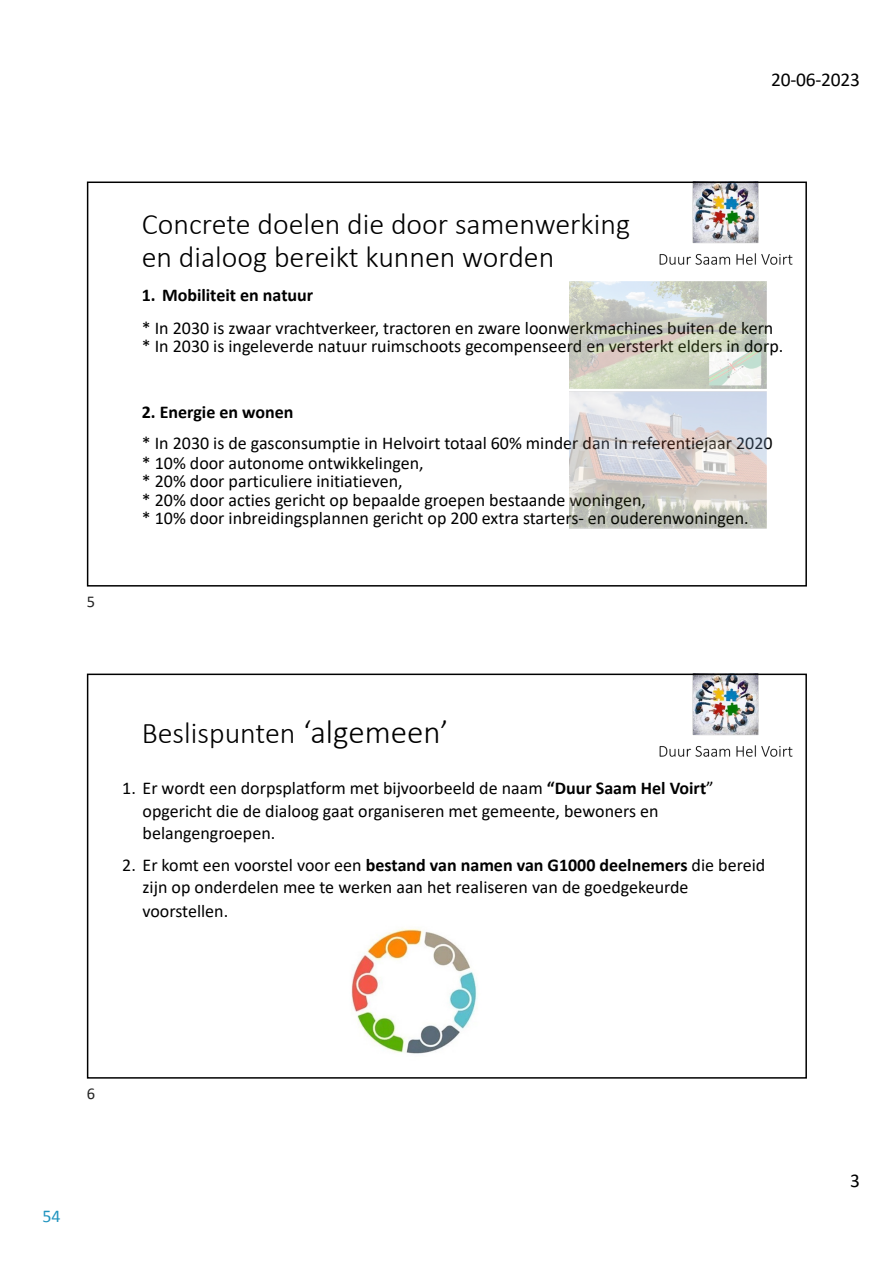
<style>
.page{position:relative;width:893px;height:1263px;background:#fff}
.page>*{position:absolute;margin:0;border:0;box-sizing:border-box;transform-origin:0 0}
.t1{font:300 30px/33.2px "Calibri";color:#000}
.t2{font:19.5px "Calibri";letter-spacing:-.01em;color:#000}
.t3{font:18px/18.5px "Calibri";color:#000}
.t4{font:18px "Calibri";color:#2194bf}
.t5{font:16.5px "Calibri";color:#262626}
.s1{font-weight:700}
.s2{font-size:33px}
</style>
<div class="page">
<img style="left:648px;top:181px;width:154px;height:84px">
<img style="left:570px;top:282px;width:197px;height:107px">
<img style="left:570px;top:392px;width:197px;height:137px">
<div style="left:87px;top:182px;width:720px;height:404px;border:2px solid #000"></div>
<img style="left:659px;top:677px;width:134px;height:80px">
<img style="left:351px;top:928px;width:126px;height:126px">
<div style="left:87px;top:674px;width:720px;height:405px;border:2px solid #000"></div>
<p class="t2" style="left:771px;top:66px;width:90px">20-06-2023</p>
<p class="t5" style="left:87px;top:590px;width:10px">5</p>
<p class="t1" style="left:142px;top:207px;width:490px">Concrete doelen die door samenwerking en dialoog bereikt kunnen worden</p>
<p class="t3" style="left:142px;top:278px;width:633px;line-height:33.2px"><span class="s1">1. Mobiliteit en natuur<br></span>* In 2030 is zwaar vrachtverkeer, tractoren en zware loonwerkmachines buiten de kern</p>
<p class="t3" style="left:142px;top:336px;width:643px">* In 2030 is ingeleverde natuur ruimschoots gecompenseerd en versterkt elders in dorp.</p>
<p class="t3" style="left:142px;top:395px;width:632px;line-height:31.7px"><span class="s1">2. Energie en wonen<br></span>* In 2030 is de gasconsumptie in Helvoirt totaal 60% minder dan in referentiejaar 2020</p>
<p class="t3" style="left:142px;top:453px;width:608px">* 10% door autonome ontwikkelingen,<br>* 20% door particuliere initiatieven,<br>* 20% door acties gericht op bepaalde groepen bestaande woningen,<br>* 10% door inbreidingsplannen gericht op 200 extra starters- en ouderenwoningen.</p>
<p class="t1" style="left:142px;top:717px;width:308px">Beslispunten <span class="s2">‘algemeen’</span></p>
<p class="t3" style="left:143px;top:776px;width:573px;line-height:22.5px;text-indent:-20px">1. Er wordt een dorpsplatform met bijvoorbeeld de naam <span class="s1">“Duur Saam Hel Voirt</span>” opgericht die de dialoog gaat organiseren met gemeente, bewoners en belangengroepen.</p>
<p class="t3" style="left:143px;top:852px;width:624px;line-height:23.4px;text-indent:-20px">2. Er komt een voorstel voor een <span class="s1">bestand van namen van G1000 deelnemers</span> die bereid zijn op onderdelen mee te werken aan het realiseren van de goedgekeurde voorstellen.</p>
<p class="t5" style="left:87px;top:1082px;width:10px">6</p>
<p class="t4" style="left:43px;top:1205px;width:20px">54</p>
<p class="t2" style="left:850px;top:1167px;width:11px">3</p>
</div>
